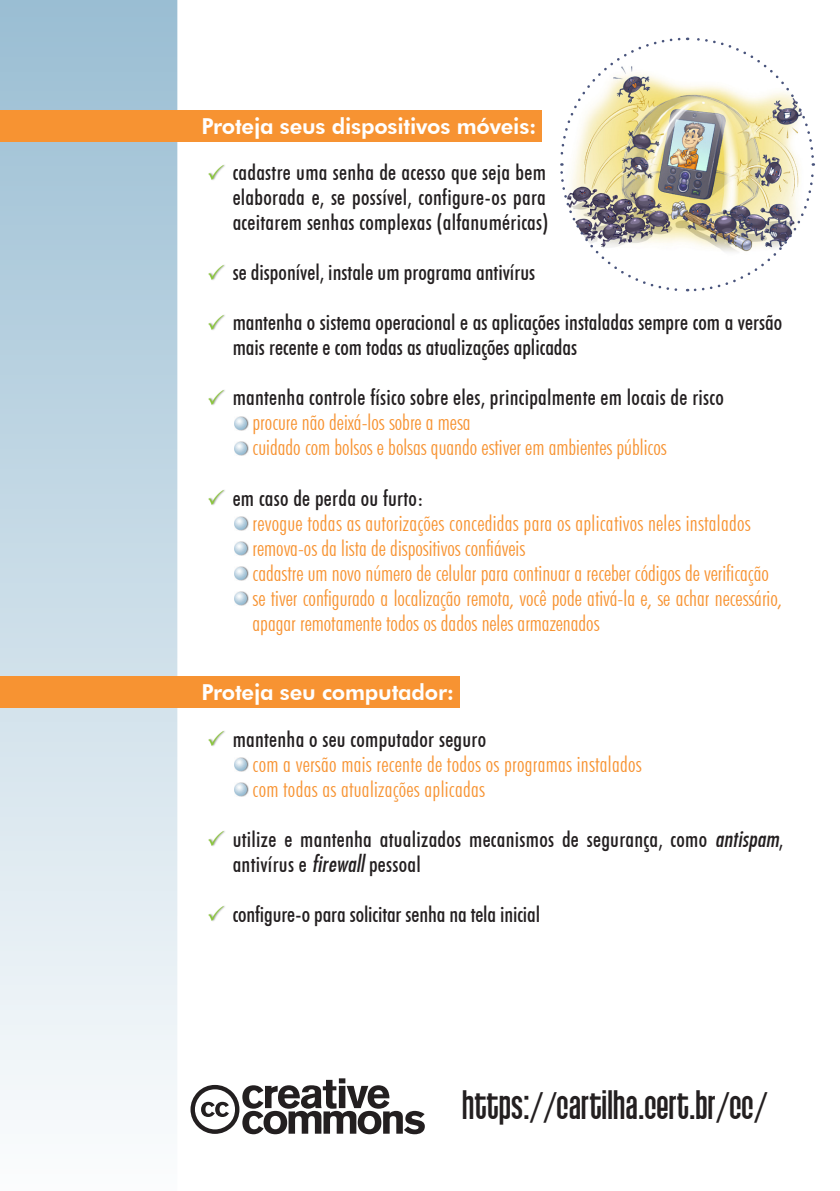
<style>
.page{position:relative;width:840px;height:1191px;background:#fff}
.page>*{position:absolute;margin:0;border:0;box-sizing:border-box;transform-origin:0 0}
.t1{font:40px "Qhytsdakx";color:#231f20}
.t2{font:300 condensed 22px/25px "Futura BT";color:#f79332}
.t3{font:500 condensed 22px/25px "Futura BT";letter-spacing:.015em;color:#231f20}
.t4{font:800 22px "Futura BT";letter-spacing:-.01em;color:#fff}
.t5{font:500 condensed 22px "Futura BT";letter-spacing:-.005em;color:#231f20}
.s1{font-family:"Futura Md Cn BT Italic";font-weight:400;font-stretch:normal}
</style>
<div class="page">
<svg style="left:0;top:0;width:177px;height:1110px;background:#c7dbe6"></svg>
<svg style="left:190px;top:1078px;width:234px;height:56px"></svg>
<img style="left:209px;top:165px;width:16px;height:15px">
<img style="left:209px;top:731px;width:16px;height:15px">
<img style="left:209px;top:265px;width:16px;height:15px">
<img style="left:209px;top:831px;width:16px;height:15px">
<img style="left:209px;top:315px;width:16px;height:15px">
<img style="left:209px;top:390px;width:16px;height:15px">
<img style="left:209px;top:490px;width:16px;height:15px">
<img style="left:209px;top:906px;width:16px;height:15px">
<img style="left:234px;top:416px;width:14px;height:14px">
<img style="left:234px;top:441px;width:14px;height:14px">
<img style="left:234px;top:516px;width:14px;height:14px">
<img style="left:234px;top:541px;width:14px;height:14px">
<img style="left:234px;top:757px;width:14px;height:14px">
<img style="left:234px;top:566px;width:14px;height:14px">
<img style="left:234px;top:782px;width:14px;height:14px">
<img style="left:234px;top:591px;width:14px;height:14px">
<div style="left:0;top:110px;width:541px;height:32px;background:#f79332"></div>
<div style="left:0;top:676px;width:459px;height:32px;background:#f79332"></div>
<img style="left:560px;top:37px;width:255px;height:255px">
<p class="t4" style="left:201px;top:113px;width:336px">Proteja seus dispositivos móveis:</p>
<p class="t3" style="left:232px;top:160px;width:317px;text-align:justify">cadastre uma senha de acesso que seja bem elaborada e, se possível, configure-os para aceitarem senhas complexas (alfanuméricas)</p>
<p class="t3" style="left:232px;top:260px;width:304px">se disponível, instale um programa antivírus</p>
<p class="t3" style="left:232px;top:310px;width:550px">mantenha o sistema operacional e as aplicações instaladas sempre com a versão mais recente e com todas as atualizações aplicadas</p>
<p class="t3" style="left:232px;top:385px;width:492px">mantenha controle físico sobre eles, principalmente em locais de risco</p>
<p class="t2" style="left:252px;top:410px;width:219px">procure não deixá-los sobre a mesa</p>
<p class="t2" style="left:252px;top:435px;width:415px">cuidado com bolsos e bolsas quando estiver em ambientes públicos</p>
<p class="t3" style="left:232px;top:485px;width:192px">em caso de perda ou furto:</p>
<p class="t2" style="left:252px;top:510px;width:499px">revogue todas as autorizações concedidas para os aplicativos neles instalados</p>
<p class="t2" style="left:252px;top:535px;width:274px">remova-os da lista de dispositivos confiáveis</p>
<p class="t2" style="left:252px;top:560px;width:517px">cadastre um novo número de celular para continuar a receber códigos de verificação</p>
<p class="t2" style="left:252px;top:585px;width:531px">se tiver configurado a localização remota, você pode ativá-la e, se achar necessário, apagar remotamente todos os dados neles armazenados</p>
<p class="t4" style="left:201px;top:679px;width:254px">Proteja seu computador:</p>
<p class="t3" style="left:232px;top:726px;width:255px">mantenha o seu computador seguro</p>
<p class="t2" style="left:252px;top:751px;width:390px">com a versão mais recente de todos os programas instalados</p>
<p class="t2" style="left:252px;top:776px;width:234px">com todas as atualizações aplicadas</p>
<p class="t3" style="left:232px;top:826px;width:551px">utilize e mantenha atualizados mecanismos de segurança, como <span class="s1">antispam</span>, antivírus e <span class="s1">firewall</span> pessoal</p>
<p class="t5" style="left:232px;top:900px;width:309px">configure-o para solicitar senha na tela inicial</p>
<p class="t1" style="left:462px;top:1078px;width:306px">https://cartilha.cert.br/cc/</p>
</div>
